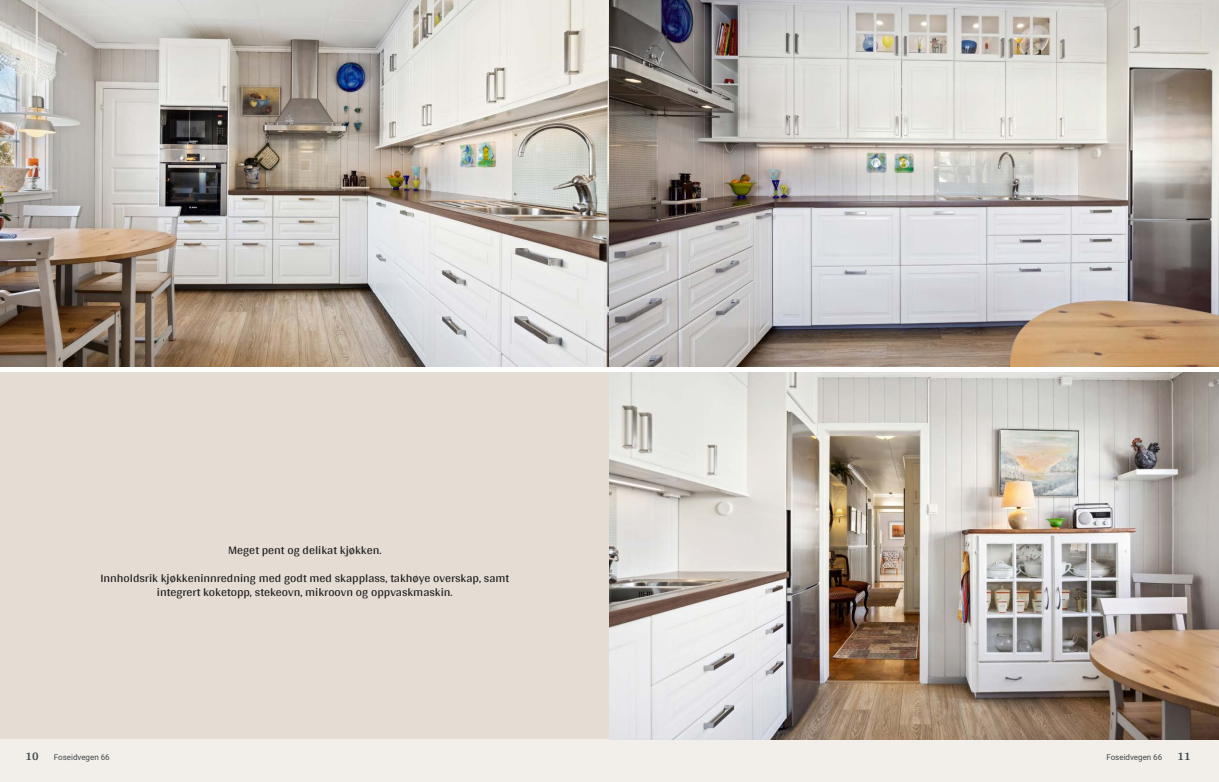
<style>
.page{position:relative;width:1219px;height:782px;background:#fff}
.page>*{position:absolute;margin:0;border:0;box-sizing:border-box;transform-origin:0 0}
.t1{font:12px/14px "Arya";color:#1d1d1b;text-align:center}
.t2{font:700 12px "Arya";color:#414749}
.t3{font:8px "Roboto Vitec";color:#414749}
</style>
<div class="page">
<img style="left:0;top:0;width:609px;height:367px">
<div style="left:0;top:739px;width:612px;height:42px;background:#f2eeea"></div>
<div style="left:0;top:372px;width:612px;height:367px;background:#e5dcd4"></div>
<div style="left:607px;top:739px;width:612px;height:42px;background:#f2eeea"></div>
<img style="left:609px;top:372px;width:610px;height:367px">
<img style="left:609px;top:0;width:610px;height:367px">
<p class="t1" style="left:228px;top:542px;width:155px">Meget pent og delikat kjøkken.</p>
<p class="t1" style="left:100px;top:570px;width:410px">Innholdsrik kjøkkeninnredning med godt med skapplass, takhøye overskap, samt integrert koketopp, stekeovn, mikroovn og oppvaskmaskin.</p>
<p class="t2" style="left:26px;top:749px;width:15px">10</p>
<p class="t3" style="left:54px;top:751px;width:57px">Foseidvegen 66</p>
<p class="t3" style="left:1106px;top:751px;width:57px">Foseidvegen 66</p>
<p class="t2" style="left:1177px;top:749px;width:15px">11</p>
</div>
